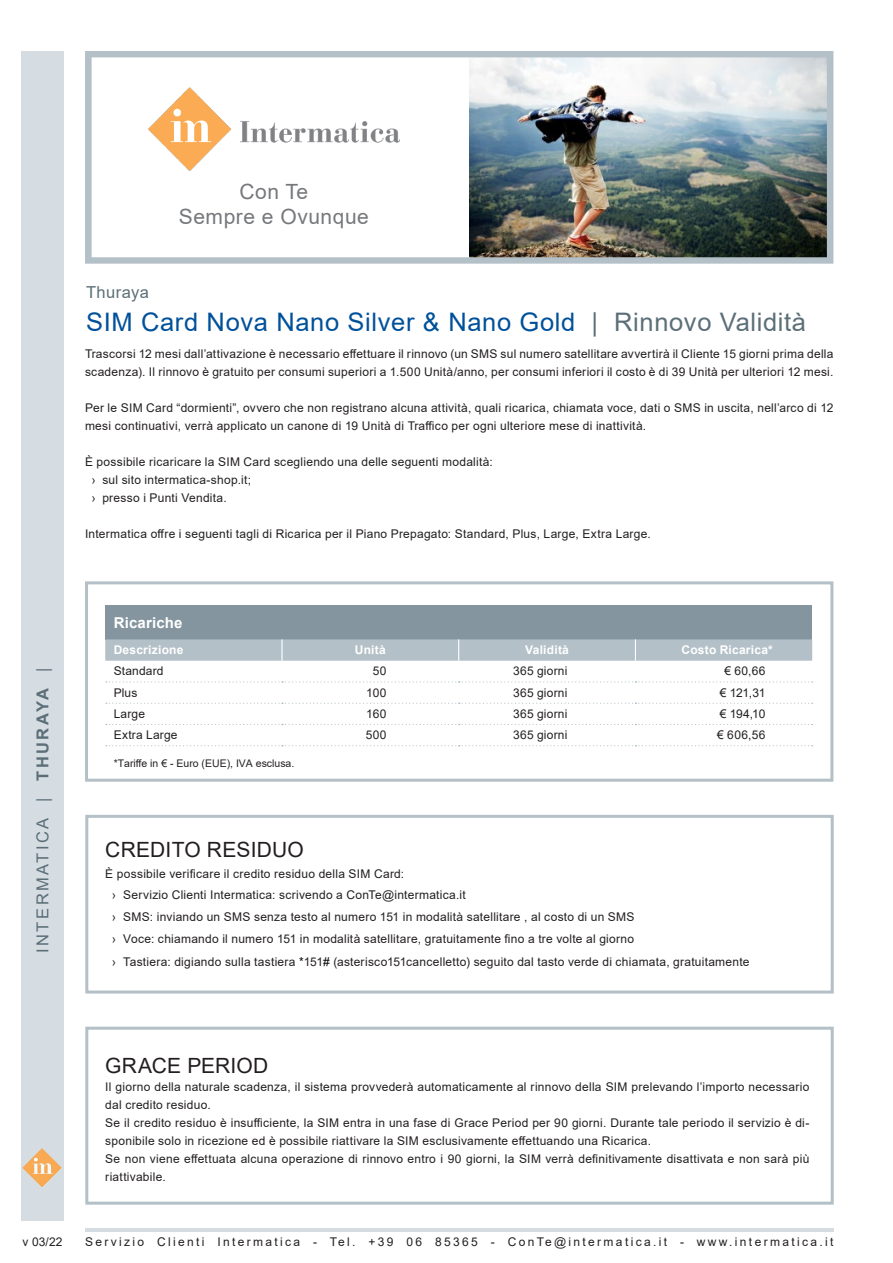
<style>
.page{position:relative;width:893px;height:1263px;background:#fff}
.page>*{position:absolute;margin:0;border:0;box-sizing:border-box;transform-origin:0 0}
.t1{font:25.5px "Arial";letter-spacing:.025em;color:#01519a}
.t2{font:21px "Arial";letter-spacing:.01em;color:#231f20}
.t3{font:21px/25.2px "Arial";letter-spacing:.025em;color:#76787b;text-align:center}
.t4{font:16.5px "Arial";letter-spacing:.15em;color:#5c6f78}
.t5{font:16.5px "Arial";letter-spacing:.025em;color:#5c6f78}
.t6{font:700 15px "Arial";letter-spacing:.01em;color:#fff}
.t7{font:12px/18px "Arial";letter-spacing:.02em;color:#231f20}
.t8{font:12px "Arial";letter-spacing:.195em;color:#231f20}
.t9{font:700 12px "Arial";letter-spacing:.02em;color:#fff}
.t10{font:10.5px "Arial";color:#231f20}
.s1{font-weight:700}
.s2{color:#5c6f78}
.s3{color:#000002}
</style>
<div class="page">
<div style="left:21px;top:51px;width:43px;height:1169px;background:#d6dde2"></div>
<img style="left:22px;top:1148px;width:40px;height:39px">
<hr style="left:85px;top:1228px;width:748px;height:3px;background:#d6dde2">
<div style="left:85px;top:581px;width:748px;height:201px;border:3px solid #b4c0c7"></div>
<div style="left:105px;top:605px;width:707px;height:34px;background:#84959f"></div>
<svg style="left:105px;top:639px;width:707px;height:22px;background:#b4c0c7"></svg>
<svg style="left:106px;top:681px;width:707px;height:1px"></svg>
<svg style="left:106px;top:703px;width:707px;height:1px"></svg>
<svg style="left:106px;top:724px;width:707px;height:1px"></svg>
<svg style="left:106px;top:745px;width:707px;height:1px"></svg>
<div style="left:85px;top:815px;width:749px;height:178px;border:3px solid #b4c0c7"></div>
<div style="left:85px;top:1027px;width:749px;height:177px;border:3px solid #b4c0c7"></div>
<img style="left:85px;top:51px;width:748px;height:213px">
<h2 class="t3" style="left:179px;top:178px;width:191px">Con Te<br>Sempre e Ovunque</h2>
<h3 class="t4" style="left:31px;top:953px;width:287px;rotate:-90deg">INTERMATICA | <span class="s1">THURAYA</span> |</h3>
<h3 class="t5" style="left:86px;top:280px;width:64px">Thuraya</h3>
<h1 class="t1" style="left:86px;top:304px;width:721px">SIM Card Nova Nano Silver &amp; Nano Gold <span class="s2">| Rinnovo Validità</span></h1>
<p class="t7" style="left:85px;top:344px;width:750px">Trascorsi 12 mesi dall’attivazione è necessario effettuare il rinnovo (un SMS sul numero satellitare avvertirà il Cliente 15 giorni prima della scadenza). Il rinnovo è gratuito per consumi superiori a 1.500 Unità/anno, per consumi inferiori il costo è di 39 Unità per ulteriori 12 mesi.</p>
<p class="t7" style="left:85px;top:398px;width:750px">Per le SIM Card “dormienti”, ovvero che non registrano alcuna attività, quali ricarica, chiamata voce, dati o SMS in uscita, nell’arco di 12 mesi continuativi, verrà applicato un canone di 19 Unità di Traffico per ogni ulteriore mese di inattività.</p>
<p class="t7" style="left:92px;top:452px;width:403px;text-indent:-7px">È possibile ricaricare la SIM Card scegliendo una delle seguenti modalità: › sul sito intermatica-shop.it;<br>› presso i Punti Vendita.</p>
<p class="t7" style="left:85px;top:524px;width:567px">Intermatica offre i seguenti tagli di Ricarica per il Piano Prepagato: Standard, Plus, Large, Extra Large.</p>
<p class="t6" style="left:114px;top:612px;width:70px">Ricariche</p>
<p class="t9" style="left:114px;top:642px;width:71px">Descrizione</p>
<p class="t9" style="left:355px;top:642px;width:32px">Unità</p>
<p class="t9" style="left:525px;top:642px;width:45px">Validità</p>
<p class="t9" style="left:682px;top:642px;width:93px">Costo Ricarica*</p>
<p class="t7" style="left:114px;top:662px;width:51px">Standard</p>
<p class="t7" style="left:373px;top:662px;width:15px">50</p>
<p class="t7" style="left:513px;top:662px;width:56px">365 giorni</p>
<p class="t7" style="left:724px;top:662px;width:42px">€ 60,66</p>
<p class="t7" style="left:114px;top:684px;width:25px">Plus</p>
<p class="t7" style="left:366px;top:684px;width:22px">100</p>
<p class="t7" style="left:513px;top:684px;width:56px">365 giorni</p>
<p class="t7" style="left:720px;top:684px;width:47px">€ 121,31</p>
<p class="t7" style="left:114px;top:705px;width:33px">Large</p>
<p class="t7" style="left:366px;top:705px;width:22px">160</p>
<p class="t7" style="left:513px;top:705px;width:56px">365 giorni</p>
<p class="t7" style="left:720px;top:705px;width:47px">€ 194,10</p>
<p class="t7" style="left:114px;top:726px;width:65px">Extra Large</p>
<p class="t7" style="left:366px;top:726px;width:22px">500</p>
<p class="t7" style="left:513px;top:726px;width:56px">365 giorni</p>
<p class="t7" style="left:717px;top:726px;width:50px">€ 606,56</p>
<p class="t10" style="left:114px;top:756px;width:182px">*Tariffe in € - Euro (EUE), IVA esclusa.</p>
<h2 class="t2" style="left:105px;top:835px;width:200px">CREDITO RESIDUO</h2>
<p class="t7" style="left:112px;top:863px;width:355px;line-height:21px;text-indent:-7px">È possibile verificare il credito residuo della SIM Card:<br>› Servizio Clienti Intermatica: scrivendo a ConTe@intermatica.it</p>
<p class="t7" style="left:112px;top:906px;width:639px;line-height:22.2px">› SMS: inviando un SMS senza testo al numero 151 in modalità satellitare , al costo di un SMS<br>› Voce: chiamando il numero 151 in modalità satellitare, gratuitamente fino a tre volte al giorno<br>› Tastiera: digiando sulla tastiera <span class="s3">*</span>151<span class="s3">#</span> (asterisco151cancelletto) seguito dal tasto verde di chiamata, gratuitamente</p>
<h2 class="t2" style="left:105px;top:1051px;width:164px">GRACE PERIOD</h2>
<p class="t7" style="left:105px;top:1078px;width:706px">Il giorno della naturale scadenza, il sistema provvederà automaticamente al rinnovo della SIM prelevando l’importo necessario dal credito residuo.<br>Se il credito residuo è insufficiente, la SIM entra in una fase di Grace Period per 90 giorni. Durante tale periodo il servizio è di&shy;sponibile solo in ricezione ed è possibile riattivare la SIM esclusivamente effettuando una Ricarica.<br>Se non viene effettuata alcuna operazione di rinnovo entro i 90 giorni, la SIM verrà definitivamente disattivata e non sarà più riattivabile.</p>
<p class="t7" style="left:22px;top:1233px;width:42px">v 03/22</p>
<p class="t8" style="left:85px;top:1234px;width:750px">Servizio Clienti Intermatica - Tel. +39 06 85365 - ConTe@intermatica.it - www.intermatica.it</p>
</div>
